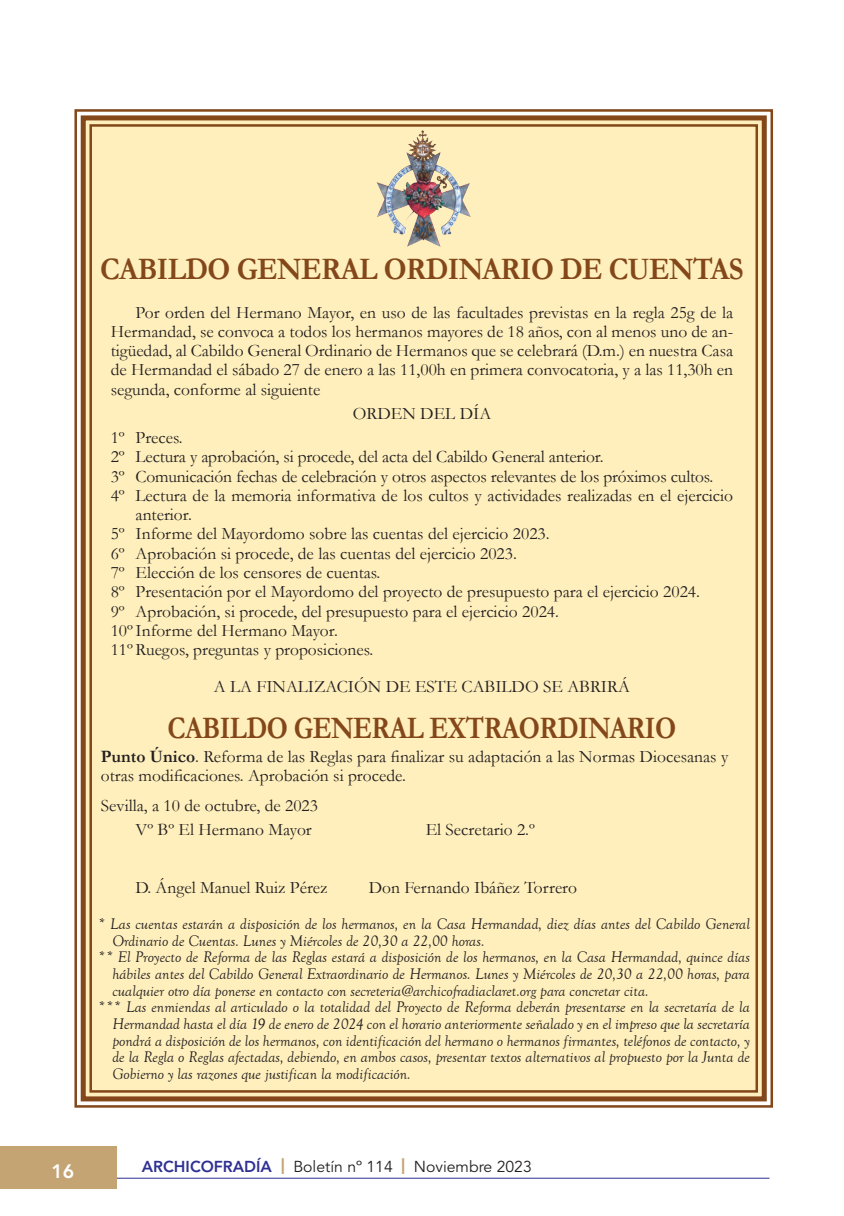
<style>
.page{position:relative;width:844px;height:1216px;background:#fff}
.page>*{position:absolute;margin:0;border:0;box-sizing:border-box;transform-origin:0 0}
.t1{font:700 31.5px "Garamond";letter-spacing:-.02em;color:#83471a;scale:.92 1}
.t2{font:700 31.5px "Garamond";letter-spacing:-.02em;color:#83471a;scale:.85 1}
.t3{font:800 19.25px "Avenir LT Std";color:#fff}
.t4{font:17.5px/19.2px "Garamond";color:#231f20}
.t5{font:italic 15.75px "Goudy Old Style T";color:#231f20}
.t6{font:15.75px "Avenir LT Std";color:#231f20}
.s1{font-weight:700}
.s2{font-weight:800;color:#2e3092}
.s3{font-weight:900;color:#c5a474}
</style>
<div class="page">
<hr style="left:110px;top:1177px;width:659px;height:1px;background:#2e3092">
<div style="left:0;top:1146px;width:117px;height:42px;background:#c5a474"></div>
<div style="left:74px;top:109px;width:699px;height:999px;background:#feefbc"></div>
<div style="left:81px;top:115px;width:685px;height:986px;border:5px solid #83471a"></div>
<div style="left:89px;top:124px;width:668px;height:968px;border:3px solid #83471a"></div>
<img style="left:376px;top:130px;width:52px;height:116px">
<h1 class="t1" style="left:100px;top:250px;width:700px">CABILDO GENERAL ORDINARIO DE CUENTAS</h1>
<p class="t4" style="left:111px;top:302px;width:623px;text-align:justify;text-indent:25px">Por orden del Hermano Mayor, en uso de las facultades previstas en la regla 25g de la Hermandad, se convoca a todos los hermanos mayores de 18 años, con al menos uno de an&shy;tigüedad, al Cabildo General Ordinario de Hermanos que se celebrará (D.m.) en nuestra Casa de Hermandad el sábado 27 de enero a las 11,00h en primera convocatoria, y a las 11,30h en segunda, conforme al siguiente</p>
<p class="t4" style="left:352px;top:403px;width:140px">ORDEN DEL DÍA</p>
<p class="t4" style="left:111px;top:428px;width:73px">1º Preces.</p>
<p class="t4" style="left:111px;top:447px;width:494px">2º Lectura y aprobación, si procede, del acta del Cabildo General anterior.</p>
<p class="t4" style="left:111px;top:466px;width:603px">3º Comunicación fechas de celebración y otros aspectos relevantes de los próximos cultos.</p>
<p class="t4" style="left:111px;top:485px;width:623px">4º Lectura de la memoria informativa de los cultos y actividades realizadas en el ejercicio</p>
<p class="t4" style="left:135px;top:505px;width:58px">anterior.</p>
<p class="t4" style="left:111px;top:524px;width:440px">5º Informe del Mayordomo sobre las cuentas del ejercicio 2023.</p>
<p class="t4" style="left:111px;top:543px;width:407px">6º Aprobación si procede, de las cuentas del ejercicio 2023.</p>
<p class="t4" style="left:111px;top:562px;width:271px">7º Elección de los censores de cuentas.</p>
<p class="t4" style="left:111px;top:582px;width:590px">8º Presentación por el Mayordomo del proyecto de presupuesto para el ejercicio 2024.</p>
<p class="t4" style="left:111px;top:601px;width:449px">9º Aprobación, si procede, del presupuesto para el ejercicio 2024.</p>
<p class="t4" style="left:111px;top:620px;width:228px">10ºInforme del Hermano Mayor.</p>
<p class="t4" style="left:111px;top:639px;width:264px">11ºRuegos, preguntas y proposiciones.</p>
<p class="t4" style="left:214px;top:676px;width:417px">A LA FINALIZACIÓN DE ESTE CABILDO SE ABRIRÁ</p>
<h1 class="t2" style="left:168px;top:709px;width:599px">CABILDO GENERAL EXTRAORDINARIO</h1>
<p class="t4" style="left:101px;top:746px;width:628px"><span class="s1">Punto Único</span>. Reforma de las Reglas para finalizar su adaptación a las Normas Diocesanas y otras modificaciones. Aprobación si procede.</p>
<p class="t4" style="left:135px;top:792px;width:184px;line-height:24.2px;text-indent:-35px">Sevilla, a 10 de octubre, de 2023<br>Vº Bº El Hermano Mayor</p>
<p class="t4" style="left:425px;top:819px;width:111px">El Secretario 2.º</p>
<p class="t4" style="left:135px;top:877px;width:193px">D. Ángel Manuel Ruiz Pérez</p>
<p class="t4" style="left:368px;top:877px;width:210px">Don Fernando Ibáñez Torrero</p>
<p class="t5" style="left:97px;top:915px;width:653px">* Las cuentas estarán a disposición de los hermanos, en la Casa Hermandad, diez días antes del Cabildo General</p>
<p class="t5" style="left:112px;top:932px;width:373px">Ordinario de Cuentas. Lunes y Miércoles de 20,30 a 22,00 horas.</p>
<p class="t5" style="left:97px;top:948px;width:653px">** El Proyecto de Reforma de las Reglas estará a disposición de los hermanos, en la Casa Hermandad, quince días</p>
<p class="t5" style="left:112px;top:965px;width:639px">hábiles antes del Cabildo General Extraordinario de Hermanos. Lunes y Miércoles de 20,30 a 22,00 horas, para</p>
<p class="t5" style="left:112px;top:982px;width:537px">cualquier otro día ponerse en contacto con secreteria@archicofradiaclaret.org para concretar cita.</p>
<p class="t5" style="left:97px;top:998px;width:653px">*** Las enmiendas al articulado o la totalidad del Proyecto de Reforma deberán presentarse en la secretaría de la</p>
<p class="t5" style="left:112px;top:1015px;width:639px">Hermandad hasta el día 19 de enero de 2024 con el horario anteriormente señalado y en el impreso que la secretaría</p>
<p class="t5" style="left:112px;top:1031px;width:639px">pondrá a disposición de los hermanos, con identificación del hermano o hermanos firmantes, teléfonos de contacto, y</p>
<p class="t5" style="left:112px;top:1048px;width:639px">de la Regla o Reglas afectadas, debiendo, en ambos casos, presentar textos alternativos al propuesto por la Junta de</p>
<p class="t5" style="left:112px;top:1065px;width:300px">Gobierno y las razones que justifican la modificación.</p>
<p class="t3" style="left:51px;top:1159px;width:24px">16</p>
<p class="t6" style="left:142px;top:1157px;width:391px"><span class="s2">ARCHICOFRADÍA</span> <span class="s3">|</span> Boletín nº 114 <span class="s3">|</span> Noviembre 2023</p>
</div>
